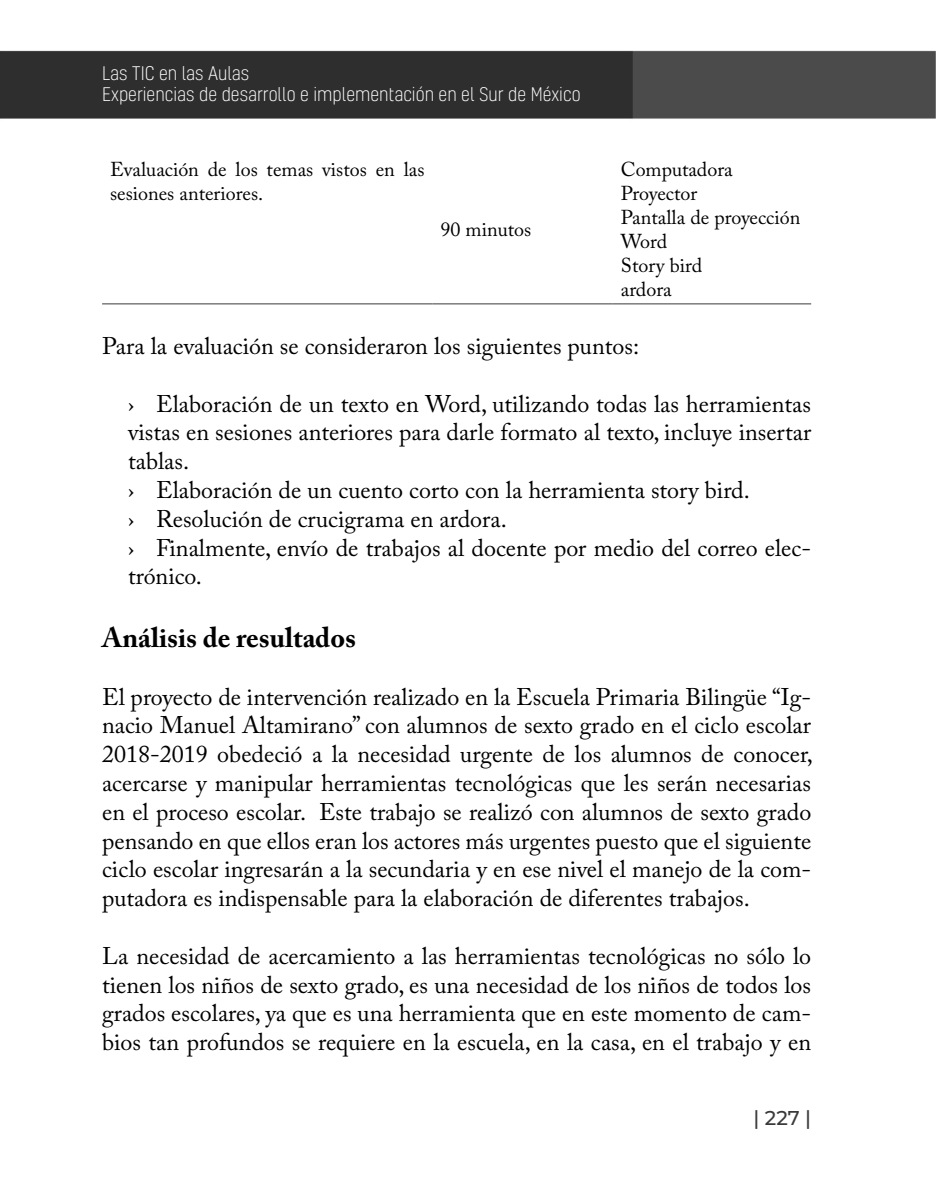
<style>
.page{position:relative;width:936px;height:1191px;background:#fff}
.page>*{position:absolute;margin:0;border:0;box-sizing:border-box;transform-origin:0 0}
.Tema{font:700 28px "Adobe Caslon Pro";color:#000}
.Cuerpo{font:24px/28.8px "Adobe Caslon Pro";color:#000;text-align:justify}
.Cuerpo-2{font:20px/24px "Adobe Caslon Pro";color:#000}
.t1{font:500 20px "Montserrat";color:#3a3a3a}
.t2{font:300 18px/21.6px "Kelson";color:#fff}
</style>
<div class="page">
<img style="left:0;top:50px;width:935px;height:255px">
<hr style="left:102px;top:303px;width:330px;height:1px;background:#3a3a3a">
<hr style="left:432px;top:303px;width:180px;height:1px;background:#3a3a3a">
<hr style="left:612px;top:303px;width:199px;height:1px;background:#3a3a3a">
<p class="t2" style="left:102px;top:62px;width:480px">Las TIC en las Aulas<br>Experiencias de desarrollo e implementación en el Sur de México</p>
<p class="Cuerpo-2" style="left:110px;top:157px;width:316px">Evaluación de los temas vistos en las sesiones anteriores.</p>
<p class="Cuerpo-2" style="left:440px;top:217px;width:92px">90 minutos</p>
<p class="Cuerpo-2" style="left:620px;top:157px;width:113px">Computadora</p>
<p class="Cuerpo-2" style="left:620px;top:181px;width:78px">Proyector</p>
<p class="Cuerpo-2" style="left:620px;top:205px;width:181px">Pantalla de proyección</p>
<p class="Cuerpo-2" style="left:620px;top:229px;width:48px">Word</p>
<p class="Cuerpo-2" style="left:620px;top:253px;width:83px">Story bird</p>
<p class="Cuerpo-2" style="left:620px;top:277px;width:52px">ardora</p>
<p class="Cuerpo" style="left:102px;top:331px;width:538px">Para la evaluación se consideraron los siguientes puntos:</p>
<p class="Cuerpo" style="left:128px;top:389px;width:684px">› Elaboración de un texto en Word, utilizando todas las herramientas vistas en sesiones anteriores para darle formato al texto, incluye insertar tablas.</p>
<p class="Cuerpo" style="left:128px;top:475px;width:623px">› Elaboración de un cuento corto con la herramienta story bird.</p>
<p class="Cuerpo" style="left:128px;top:504px;width:380px">› Resolución de crucigrama en ardora.</p>
<p class="Cuerpo" style="left:128px;top:533px;width:684px">› Finalmente, envío de trabajos al docente por medio del correo elec&shy;trónico.</p>
<p class="Tema" style="left:102px;top:621px;width:255px">Análisis de resultados</p>
<p class="Cuerpo" style="left:102px;top:682px;width:712px">El proyecto de intervención realizado en la Escuela Primaria Bilingüe “Ig&shy;nacio Manuel Altamirano” con alumnos de sexto grado en el ciclo escolar 2018-2019 obedeció a la necesidad urgente de los alumnos de conocer, acercarse y manipular herramientas tecnológicas que les serán necesarias en el proceso escolar. Este trabajo se realizó con alumnos de sexto grado pensando en que ellos eran los actores más urgentes puesto que el siguiente ciclo escolar ingresarán a la secundaria y en ese nivel el manejo de la com&shy;putadora es indispensable para la elaboración de diferentes trabajos.</p>
<p class="Cuerpo" style="left:102px;top:941px;width:710px">La necesidad de acercamiento a las herramientas tecnológicas no sólo lo tienen los niños de sexto grado, es una necesidad de los niños de todos los grados escolares, ya que es una herramienta que en este momento de cam&shy;bios tan profundos se requiere en la escuela, en la casa, en el trabajo y en</p>
<p class="t1" style="left:753px;top:1104px;width:59px">| 227 |</p>
</div>
